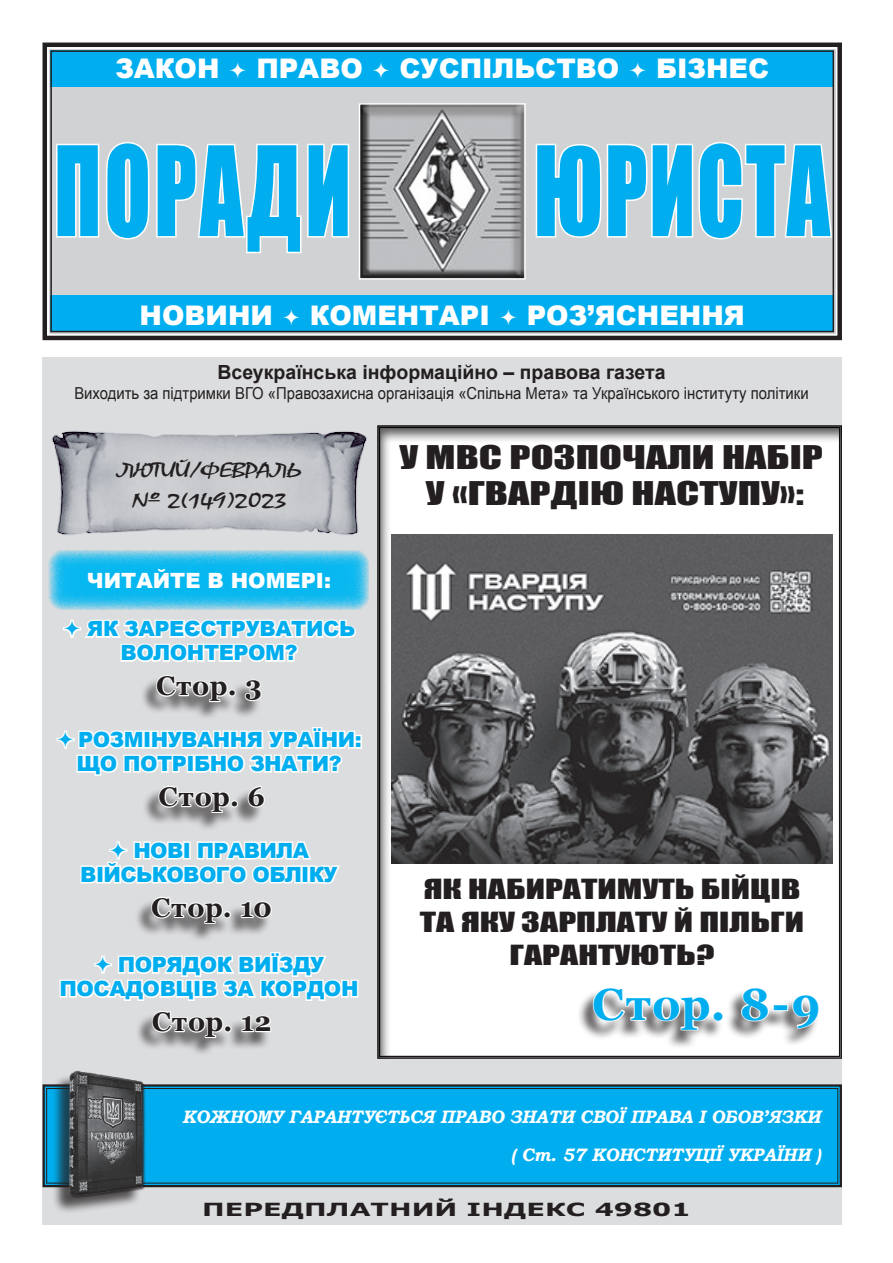
<style>
.page{position:relative;width:893px;height:1263px;background:#fff}
.page>*{position:absolute;margin:0;border:0;box-sizing:border-box;transform-origin:0 0}
.t1{font:114.75px "Impact";letter-spacing:.03em;color:#00aeef;scale:.74 1}
.t2{font:700 45px "Georgia";color:#00aeef}
.t3{font:30px/36px "Impact";color:#231f20;text-align:center;scale:1.4 1}
.t4{font:900 27px "Arial";color:#fff}
.t5{font:700 27px "Georgia";letter-spacing:.04em;color:#231f20}
.t6{font:25.5px/33px "Impact";color:#231f20;text-align:center;scale:1.4 1}
.t7{font:900 21px/24px "Arial";letter-spacing:-.025em;color:#00aeef}
.t8{font:21px/30px "Mistral";letter-spacing:-.04em;color:#231f20;text-align:center;scale:1.5 1}
.t9{font:900 21px "Arial";color:#fff}
.t10{font:700 19.5px "Arial";color:#231f20}
.t11{font:italic 700 18px/37.8px "Bookman Old Style";letter-spacing:-.01em;color:#fff;text-align:right}
.t12{font:700 18px "Verdana";color:#231f20;scale:1.5 1}
.t13{font:16.5px "Arial";color:#231f20;scale:.9 1}
</style>
<div class="page">
<div style="left:49px;top:49px;width:787px;height:285px;background:#d1d2d4"></div>
<div style="left:43px;top:408px;width:799px;height:817px;background:#dcdddf"></div>
<div style="left:372px;top:421px;width:471px;height:639px;background:#231f20;opacity:.75"></div>
<div style="left:50px;top:50px;width:784px;height:37px;background:#00aeef"></div>
<div style="left:50px;top:296px;width:784px;height:36px;background:#00aeef"></div>
<div style="left:43px;top:43px;width:799px;height:297px;border:4px solid #231f20"></div>
<svg style="left:42px;top:1083px;width:800px;height:105px"></svg>
<div style="left:46px;top:1088px;width:792px;height:95px;border:1px solid #231f20"></div>
<div style="left:52px;top:1074px;width:90px;height:141px;background:#231f20;opacity:.75"></div>
<img style="left:64px;top:1070px;width:85px;height:129px">
<div style="left:43px;top:357px;width:799px;height:60px;background:#dcdddf"></div>
<svg style="left:56px;top:142px;width:293px;height:111px"></svg>
<svg style="left:535px;top:142px;width:296px;height:98px"></svg>
<svg style="left:48px;top:550px;width:321px;height:60px"></svg>
<img style="left:52px;top:431px;width:315px;height:104px">
<div style="left:50px;top:50px;width:784px;height:282px;border:2px solid #231f20"></div>
<div style="left:139px;top:678px;width:122px;height:43px;background:#231f20;opacity:.75"></div>
<svg style="left:155px;top:675px;width:82px;height:28px"></svg>
<svg style="left:243px;top:678px;width:19px;height:25px"></svg>
<div style="left:355px;top:735px;width:7px;height:7px;border:3px solid #fff"></div>
<div style="left:355px;top:741px;width:7px;height:8px;border:3px solid #fff"></div>
<div style="left:142px;top:789px;width:122px;height:43px;background:#231f20;opacity:.75"></div>
<svg style="left:157px;top:786px;width:83px;height:28px"></svg>
<svg style="left:247px;top:786px;width:18px;height:23px"></svg>
<div style="left:135px;top:899px;width:136px;height:44px;background:#231f20;opacity:.75"></div>
<svg style="left:150px;top:896px;width:83px;height:29px"></svg>
<svg style="left:240px;top:900px;width:32px;height:20px"></svg>
<div style="left:135px;top:1014px;width:136px;height:43px;background:#231f20;opacity:.75"></div>
<svg style="left:150px;top:1011px;width:83px;height:28px"></svg>
<svg style="left:240px;top:1014px;width:32px;height:19px"></svg>
<div style="left:358px;top:103px;width:168px;height:177px;background:#231f20;opacity:.75"></div>
<div style="left:359px;top:103px;width:167px;height:177px;border:2px solid #fff"></div>
<div style="left:576px;top:988px;width:243px;height:61px;background:#231f20;opacity:.75"></div>
<svg style="left:592px;top:985px;width:133px;height:46px"></svg>
<svg style="left:740px;top:985px;width:30px;height:37px"></svg>
<div style="left:773px;top:1004px;width:15px;height:7px;border:2px solid #fff"></div>
<svg style="left:791px;top:993px;width:29px;height:37px"></svg>
<img style="left:391px;top:535px;width:442px;height:328px">
<svg style="left:63px;top:619px;width:293px;height:43px"></svg>
<svg style="left:56px;top:712px;width:301px;height:64px"></svg>
<svg style="left:80px;top:841px;width:260px;height:43px"></svg>
<svg style="left:59px;top:952px;width:300px;height:49px"></svg>
<p class="t4" style="left:115px;top:49px;width:106px">ЗАКОН</p>
<p class="t4" style="left:256px;top:49px;width:108px">ПРАВО</p>
<p class="t4" style="left:400px;top:49px;width:221px">СУСПІЛЬСТВО</p>
<p class="t4" style="left:656px;top:49px;width:115px">БІЗНЕС</p>
<h1 class="t1" style="left:54px;top:102px;width:403px">ПОРАДИ</h1>
<h1 class="t1" style="left:534px;top:102px;width:402px">ЮРИСТА</h1>
<p class="t4" style="left:140px;top:295px;width:135px">НОВИНИ</p>
<p class="t4" style="left:310px;top:295px;width:182px">КОМЕНТАРІ</p>
<p class="t4" style="left:527px;top:295px;width:220px">РОЗ’ЯСНЕННЯ</p>
<p class="t10" style="left:217px;top:360px;width:450px">Всеукраїнська інформаційно – правова газета</p>
<p class="t13" style="left:74px;top:382px;width:817px">Виходить за підтримки ВГО «Правозахисна організація «Спільна Мета» та Українського інституту політики</p>
<p class="t8" style="left:117px;top:455px;width:125px">ЛЮТИЙ/ФЕВРАЛЬ № 2(149)2023</p>
<p class="t9" style="left:87px;top:565px;width:246px">ЧИТАЙТЕ В НОМЕРІ:</p>
<p class="t7" style="left:120px;top:616px;width:236px;text-indent:-33px">ЯК ЗАРЕЄСТРУВАТИСЬ<br>ВОЛОНТЕРОМ?</p>
<p class="t5" style="left:156px;top:671px;width:107px">Стор. 3</p>
<p class="t7" style="left:76px;top:727px;width:287px">РОЗМІНУВАННЯ УРАЇНИ:<br>ЩО ПОТРІБНО ЗНАТИ?</p>
<p class="t5" style="left:159px;top:781px;width:108px">Стор. 6</p>
<p class="t7" style="left:80px;top:838px;width:259px;text-indent:53px">НОВІ ПРАВИЛА<br>ВІЙСЬКОВОГО ОБЛІКУ</p>
<p class="t5" style="left:151px;top:892px;width:122px">Стор. 10</p>
<p class="t7" style="left:59px;top:952px;width:301px;text-indent:58px">ПОРЯДОК ВИЇЗДУ<br>ПОСАДОВЦІВ ЗА КОРДОН</p>
<p class="t5" style="left:152px;top:1006px;width:121px">Стор. 12</p>
<h3 class="t3" style="left:399px;top:438px;width:304px">У МВС РОЗПОЧАЛИ НАБІР<br>У «ГВАРДІЮ НАСТУПУ»:</h3>
<p class="t6" style="left:420px;top:872px;width:276px">ЯК НАБИРАТИМУТЬ БІЙЦІВ<br>ТА ЯКУ ЗАРПЛАТУ Й ПІЛЬГИ<br>ГАРАНТУЮТЬ?</p>
<h2 class="t2" style="left:592px;top:978px;width:230px">Стор. 8-9</h2>
<p class="t11" style="left:182px;top:1098px;width:640px">КОЖНОМУ ГАРАНТУЄТЬСЯ ПРАВО ЗНАТИ СВОЇ ПРАВА І ОБОВ’ЯЗКИ ( Ст. 57 КОНСТИТУЦІЇ УКРАЇНИ )</p>
<p class="t12" style="left:202px;top:1198px;width:327px">ПЕРЕДПЛАТНИЙ ІНДЕКС 49801</p>
</div>
